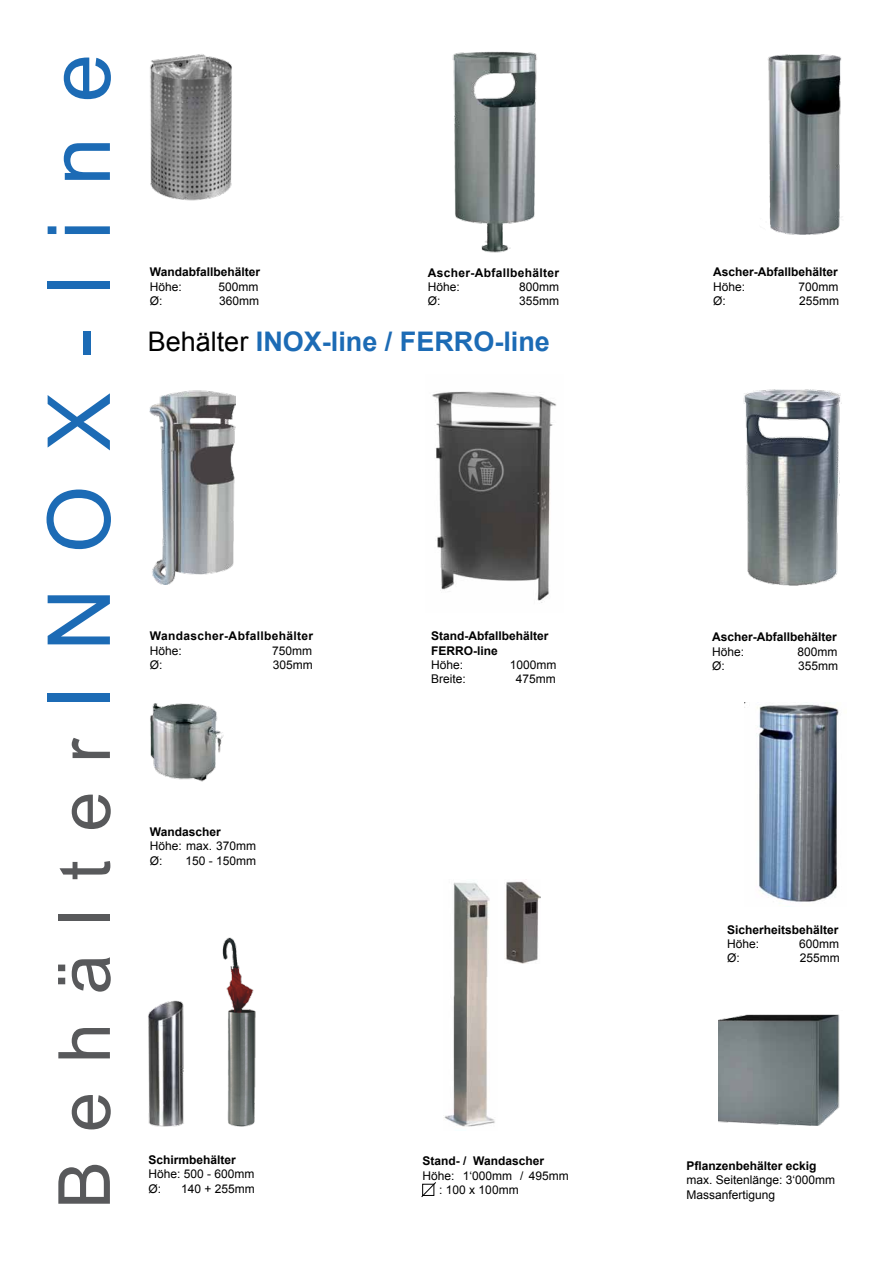
<style>
.page{position:relative;width:893px;height:1263px;background:#fff}
.page>*{position:absolute;margin:0;border:0;box-sizing:border-box;transform-origin:0 0}
.t1{font:87px "Arial";letter-spacing:.4em;color:#1c6bb5}
.t2{font:72px "Arial";letter-spacing:.4em;color:#58595b}
.t3{font:700 27px "Arial";color:#1c6bb5}
.t4{font:12px/14.4px "Arial";color:#000}
.t5{font:700 12px/14.4px "Arial";color:#000}
.t6{font:700 12px "Arial";letter-spacing:.03em;color:#000}
.s1{font-weight:400;color:#000}
</style>
<div class="page">
<img style="left:744px;top:702px;width:95px;height:200px">
<img style="left:222px;top:937px;width:34px;height:190px">
<img style="left:148px;top:1000px;width:36px;height:127px">
<img style="left:719px;top:1014px;width:121px;height:112px">
<img style="left:150px;top:703px;width:74px;height:79px">
<img style="left:767px;top:54px;width:76px;height:180px">
<img style="left:452px;top:51px;width:85px;height:202px">
<img style="left:743px;top:389px;width:99px;height:197px">
<img style="left:150px;top:391px;width:86px;height:193px">
<img style="left:150px;top:54px;width:82px;height:147px">
<img style="left:444px;top:882px;width:51px;height:245px">
<img style="left:432px;top:391px;width:124px;height:212px">
<img style="left:505px;top:879px;width:35px;height:84px">
<svg style="left:421px;top:1182px;width:15px;height:15px"></svg>
<h1 class="t1" style="left:22px;top:710px;width:657px;rotate:-90deg">INOX-line</h1>
<h2 class="t2" style="left:37px;top:1209px;width:473px;rotate:-90deg">Behälter</h2>
<p class="t5" style="left:150px;top:265px;width:112px">Wandabfallbehälter</p>
<p class="t4" style="left:150px;top:279px;width:34px">Höhe:</p>
<p class="t4" style="left:219px;top:279px;width:42px">500mm</p>
<p class="t4" style="left:150px;top:294px;width:14px">Ø:</p>
<p class="t4" style="left:219px;top:294px;width:42px">360mm</p>
<p class="t6" style="left:428px;top:264px;width:133px">Ascher-Abfallbehälter</p>
<p class="t4" style="left:428px;top:280px;width:34px">Höhe:</p>
<p class="t4" style="left:519px;top:280px;width:42px">800mm</p>
<p class="t4" style="left:428px;top:294px;width:14px">Ø:</p>
<p class="t4" style="left:519px;top:294px;width:42px">355mm</p>
<h3 class="t3" style="left:148px;top:324px;width:404px"><span class="s1">Behälter</span> INOX-line / FERRO-line</h3>
<p class="t6" style="left:150px;top:628px;width:165px">Wandascher-Abfallbehälter</p>
<p class="t4" style="left:150px;top:643px;width:34px">Höhe:</p>
<p class="t4" style="left:272px;top:643px;width:42px">750mm</p>
<p class="t4" style="left:150px;top:658px;width:14px">Ø:</p>
<p class="t4" style="left:273px;top:658px;width:42px">305mm</p>
<p class="t5" style="left:150px;top:825px;width:72px">Wandascher</p>
<p class="t4" style="left:150px;top:839px;width:108px">Höhe: max. 370mm<br>Ø:</p>
<p class="t4" style="left:186px;top:853px;width:72px">150 - 150mm</p>
<p class="t5" style="left:431px;top:629px;width:119px">Stand-Abfallbehälter<br>FERRO-line</p>
<p class="t4" style="left:431px;top:658px;width:34px">Höhe:</p>
<p class="t4" style="left:510px;top:658px;width:48px">1000mm</p>
<p class="t4" style="left:431px;top:672px;width:36px">Breite:</p>
<p class="t4" style="left:516px;top:672px;width:42px">475mm</p>
<p class="t5" style="left:148px;top:1153px;width:89px">Schirmbehälter</p>
<p class="t4" style="left:148px;top:1167px;width:108px">Höhe: 500 - 600mm<br>Ø:</p>
<p class="t4" style="left:181px;top:1181px;width:75px">140 + 255mm</p>
<p class="t5" style="left:423px;top:1154px;width:123px">Stand- / Wandascher</p>
<p class="t4" style="left:439px;top:1168px;width:131px;text-indent:-17px">Höhe: 1‘000mm / 495mm : 100 x 100mm</p>
<p class="t5" style="left:713px;top:265px;width:126px">Ascher-Abfallbehälter</p>
<p class="t4" style="left:713px;top:279px;width:34px">Höhe:</p>
<p class="t4" style="left:798px;top:279px;width:42px">700mm</p>
<p class="t4" style="left:713px;top:294px;width:14px">Ø:</p>
<p class="t4" style="left:799px;top:294px;width:42px">255mm</p>
<p class="t5" style="left:712px;top:630px;width:126px">Ascher-Abfallbehälter</p>
<p class="t4" style="left:712px;top:644px;width:34px">Höhe:</p>
<p class="t4" style="left:797px;top:644px;width:42px">800mm</p>
<p class="t4" style="left:712px;top:659px;width:14px">Ø:</p>
<p class="t4" style="left:798px;top:659px;width:42px">355mm</p>
<p class="t5" style="left:727px;top:922px;width:113px">Sicherheitsbehälter</p>
<p class="t4" style="left:727px;top:937px;width:34px">Höhe:</p>
<p class="t4" style="left:799px;top:937px;width:42px">600mm</p>
<p class="t4" style="left:727px;top:951px;width:14px">Ø:</p>
<p class="t4" style="left:800px;top:951px;width:42px">255mm</p>
<p class="t5" style="left:686px;top:1159px;width:132px">Pflanzenbehälter eckig</p>
<p class="t4" style="left:686px;top:1173px;width:150px">max. Seitenlänge: 3‘000mm</p>
<p class="t4" style="left:686px;top:1187px;width:90px">Massanfertigung</p>
</div>
